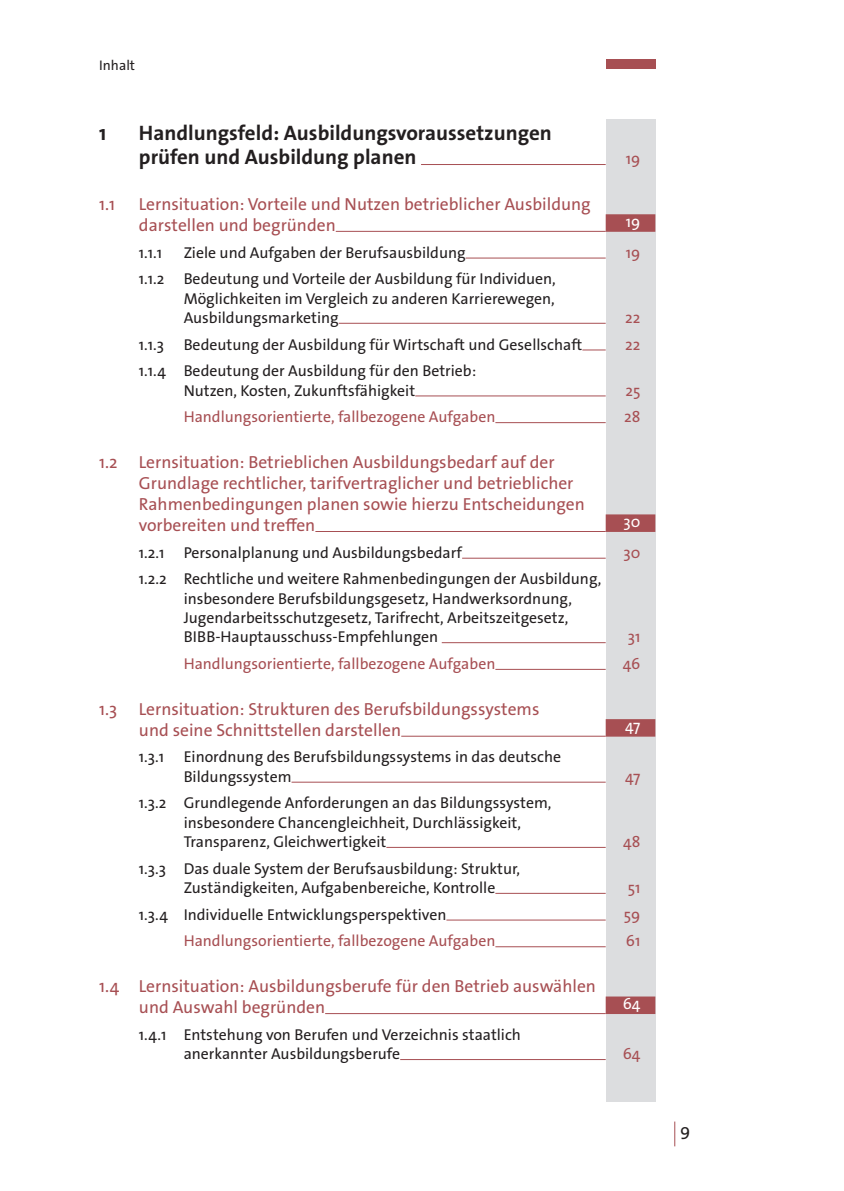
<style>
.page{position:relative;width:844px;height:1191px;background:#fff}
.page>*{position:absolute;margin:0;border:0;box-sizing:border-box;transform-origin:0 0}
.t1{font:700 21px/24.5px "The Sans Os F";color:#231f20}
.t2{font:17.5px/21px "The Sans Os F";color:#a74f53}
.t3{font:17.5px "The Sans Os F";color:#231f20}
.t4{font:15.75px/19.2px "The Sans Os F";color:#231f20}
.t5{font:15.75px "The Sans Os F";color:#a74f53}
.t6{font:15.75px "The Sans Os F";color:#fff}
._999_Kopfzeile{font:14px "The Sans Os F";color:#231f20}
</style>
<div class="page">
<div style="left:605px;top:59px;width:50px;height:10px;background:#a74f53"></div>
<svg style="left:674px;top:1121px;width:1px;height:25px"></svg>
<div style="left:605px;top:119px;width:50px;height:982px;background:#dcdddf"></div>
<hr style="left:421px;top:164px;width:184px;height:1px;background:#a74f53">
<hr style="left:335px;top:231px;width:270px;height:1px;background:#a74f53">
<div style="left:605px;top:214px;width:50px;height:18px;background:#a74f53"></div>
<hr style="left:465px;top:258px;width:140px;height:1px;background:#a74f53">
<hr style="left:338px;top:323px;width:267px;height:1px;background:#a74f53">
<svg style="left:582px;top:349px;width:23px;height:1px"></svg>
<hr style="left:415px;top:395px;width:190px;height:1px;background:#a74f53">
<hr style="left:495px;top:422px;width:110px;height:1px;background:#a74f53">
<hr style="left:315px;top:531px;width:290px;height:1px;background:#a74f53">
<div style="left:605px;top:514px;width:50px;height:18px;background:#a74f53"></div>
<hr style="left:462px;top:558px;width:143px;height:1px;background:#a74f53">
<hr style="left:441px;top:642px;width:164px;height:1px;background:#a74f53">
<hr style="left:495px;top:669px;width:110px;height:1px;background:#a74f53">
<hr style="left:401px;top:735px;width:204px;height:1px;background:#a74f53">
<div style="left:605px;top:719px;width:50px;height:17px;background:#a74f53"></div>
<hr style="left:291px;top:781px;width:314px;height:1px;background:#a74f53">
<hr style="left:386px;top:847px;width:219px;height:1px;background:#a74f53">
<hr style="left:495px;top:893px;width:110px;height:1px;background:#a74f53">
<hr style="left:446px;top:919px;width:159px;height:1px;background:#a74f53">
<hr style="left:495px;top:946px;width:110px;height:1px;background:#a74f53">
<hr style="left:325px;top:1013px;width:280px;height:1px;background:#a74f53">
<div style="left:605px;top:996px;width:50px;height:18px;background:#a74f53"></div>
<hr style="left:400px;top:1059px;width:205px;height:1px;background:#a74f53">
<p class="_999_Kopfzeile" style="left:99px;top:56px;width:37px">Inhalt</p>
<p class="t1" style="left:99px;top:120px;width:9px">1</p>
<p class="t1" style="left:139px;top:120px;width:414px">Handlungsfeld: Ausbildungsvoraussetzungen prüfen und Ausbildung planen</p>
<p class="t2" style="left:99px;top:194px;width:17px">1.1</p>
<p class="t2" style="left:139px;top:194px;width:453px">Lernsituation: Vorteile und Nutzen betrieblicher Ausbildung darstellen und begründen</p>
<p class="t5" style="left:625px;top:149px;width:16px">19</p>
<p class="t6" style="left:625px;top:211px;width:16px">19</p>
<p class="t4" style="left:139px;top:243px;width:25px">1.1.1</p>
<p class="t4" style="left:184px;top:243px;width:283px">Ziele und Aufgaben der Berufsausbildung</p>
<p class="t5" style="left:625px;top:242px;width:16px">19</p>
<p class="t4" style="left:184px;top:269px;width:373px;text-align:justify;text-indent:-45px">1.1.2 Bedeutung und Vorteile der Ausbildung für Individuen, Möglichkeiten im Vergleich zu anderen Karrierewegen, Ausbildungsmarketing</p>
<p class="t5" style="left:625px;top:307px;width:17px">22</p>
<p class="t4" style="left:139px;top:335px;width:445px">1.1.3 Bedeutung der Ausbildung für Wirtschaft und Gesellschaft</p>
<p class="t5" style="left:625px;top:334px;width:17px">22</p>
<p class="t4" style="left:184px;top:361px;width:294px;text-indent:-45px">1.1.4 Bedeutung der Ausbildung für den Betrieb:<br>Nutzen, Kosten, Zukunftsfähigkeit</p>
<p class="t5" style="left:625px;top:380px;width:16px">25</p>
<p class="t5" style="left:184px;top:407px;width:313px">Handlungsorientierte, fallbezogene Aufgaben</p>
<p class="t5" style="left:624px;top:407px;width:18px">28</p>
<p class="t2" style="left:139px;top:452px;width:447px;text-indent:-40px">1.2 Lernsituation: Betrieblichen Ausbildungsbedarf auf der Grundlage rechtlicher, tarifvertraglicher und betrieblicher Rahmenbedingungen planen sowie hierzu Entscheidungen vorbereiten und treffen</p>
<p class="t6" style="left:623px;top:511px;width:18px">30</p>
<p class="t4" style="left:139px;top:543px;width:324px">1.2.1 Personalplanung und Ausbildungsbedarf</p>
<p class="t5" style="left:623px;top:542px;width:18px">30</p>
<p class="t4" style="left:184px;top:569px;width:419px;text-indent:-45px">1.2.2 Rechtliche und weitere Rahmenbedingungen der Ausbildung, insbesondere Berufsbildungsgesetz, Handwerksordnung, Jugendarbeitsschutzgesetz, Tarifrecht, Arbeitszeitgesetz, BIBB-Hauptausschuss-Empfehlungen</p>
<p class="t5" style="left:627px;top:627px;width:14px">31</p>
<p class="t5" style="left:184px;top:653px;width:313px">Handlungsorientierte, fallbezogene Aufgaben</p>
<p class="t5" style="left:622px;top:653px;width:19px">46</p>
<p class="t2" style="left:139px;top:698px;width:402px;text-indent:-40px">1.3 Lernsituation: Strukturen des Berufsbildungssystems und seine Schnittstellen darstellen</p>
<p class="t6" style="left:625px;top:716px;width:17px">47</p>
<p class="t4" style="left:184px;top:747px;width:379px;text-indent:-45px">1.3.1 Einordnung des Berufsbildungssystems in das deutsche<br>Bildungssystem</p>
<p class="t4" style="left:184px;top:793px;width:369px;text-indent:-45px">1.3.2 Grundlegende Anforderungen an das Bildungssystem, insbesondere Chancengleichheit, Durchlässigkeit,<br>Transparenz, Gleichwertigkeit</p>
<p class="t4" style="left:184px;top:858px;width:338px;text-indent:-45px">1.3.3 Das duale System der Berufsausbildung: Struktur,<br>Zuständigkeiten, Aufgabenbereiche, Kontrolle</p>
<p class="t5" style="left:625px;top:766px;width:17px">47</p>
<p class="t5" style="left:623px;top:831px;width:19px">48</p>
<p class="t5" style="left:627px;top:877px;width:14px">51</p>
<p class="t4" style="left:139px;top:904px;width:309px">1.3.4 Individuelle Entwicklungsperspektiven</p>
<p class="t5" style="left:623px;top:904px;width:18px">59</p>
<p class="t5" style="left:184px;top:930px;width:313px">Handlungsorientierte, fallbezogene Aufgaben</p>
<p class="t5" style="left:625px;top:930px;width:16px">61</p>
<p class="t2" style="left:139px;top:975px;width:458px;text-indent:-40px">1.4 Lernsituation: Ausbildungsberufe für den Betrieb auswählen und Auswahl begründen</p>
<p class="t6" style="left:622px;top:993px;width:19px">64</p>
<p class="t4" style="left:184px;top:1025px;width:339px;text-indent:-45px">1.4.1 Entstehung von Berufen und Verzeichnis staatlich anerkannter Ausbildungsberufe</p>
<p class="t5" style="left:622px;top:1043px;width:19px">64</p>
<p class="t3" style="left:680px;top:1122px;width:12px">9</p>
</div>
